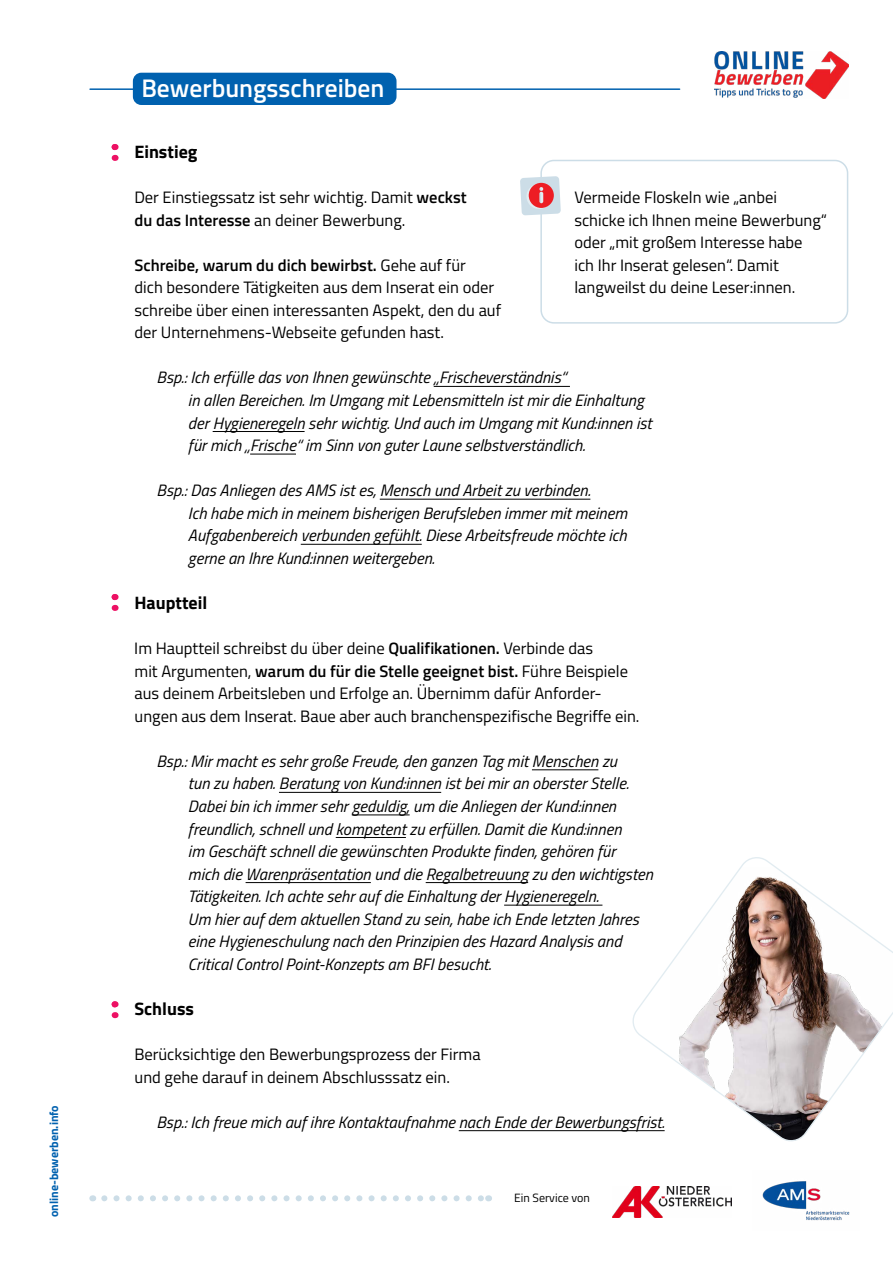
<style>
.page{position:relative;width:893px;height:1263px;background:#fff}
.page>*{position:absolute;margin:0;border:0;box-sizing:border-box;transform-origin:0 0}
.t1{font:600 25.5px "Titillium Web";color:#fff}
.t2{font:700 18px "Titillium Web";color:#000}
.t3{font:italic 16.5px/22.5px "Titillium Web";color:#000}
.t4{font:16.5px/22.5px "Titillium Web";color:#000}
.t5{font:700 12px "Titillium Web";color:#0061af}
.t6{font:12px "Titillium Web";color:#000}
.s1{font-weight:600}
</style>
<div class="page">
<img style="left:613px;top:1186px;width:119px;height:31px">
<img style="left:714px;top:51px;width:134px;height:48px">
<img style="left:762px;top:1181px;width:88px;height:40px">
<svg style="left:104px;top:1195px;width:378px;height:6px"></svg>
<hr style="left:532px;top:769px;width:66px;height:1px;background:#000">
<hr style="left:279px;top:792px;width:162px;height:1px;background:#000">
<hr style="left:352px;top:814px;width:58px;height:1px;background:#000">
<hr style="left:336px;top:837px;width:70px;height:1px;background:#000">
<hr style="left:246px;top:882px;width:125px;height:1px;background:#000">
<hr style="left:426px;top:882px;width:102px;height:1px;background:#000">
<hr style="left:504px;top:905px;width:98px;height:1px;background:#000">
<hr style="left:459px;top:1130px;width:206px;height:1px;background:#000">
<svg style="left:631px;top:857px;width:262px;height:285px"></svg>
<svg style="left:112px;top:1001px;width:6px;height:17px"></svg>
<hr style="left:90px;top:88px;width:590px;height:2px;background:#0061af">
<hr style="left:434px;top:386px;width:136px;height:1px;background:#000">
<hr style="left:213px;top:431px;width:92px;height:1px;background:#000">
<hr style="left:250px;top:454px;width:46px;height:1px;background:#000">
<hr style="left:380px;top:499px;width:210px;height:1px;background:#000">
<hr style="left:301px;top:544px;width:121px;height:1px;background:#000">
<div style="left:134px;top:74px;width:261px;height:30px;background:#0061af;border-radius:7px"></div>
<div style="left:133px;top:73px;width:263px;height:32px;border:3px solid #0061af;border-radius:7px"></div>
<div style="left:540px;top:160px;width:308px;height:164px;border:2px solid #ccdde7;border-radius:13px"></div>
<svg style="left:520px;top:176px;width:41px;height:39px"></svg>
<svg style="left:112px;top:144px;width:6px;height:17px"></svg>
<svg style="left:112px;top:594px;width:6px;height:17px"></svg>
<p class="t5" style="left:45px;top:1217px;width:114px;rotate:-90deg">online-bewerben.info</p>
<h1 class="t1" style="left:141px;top:69px;width:244px">Bewerbungsschreiben</h1>
<p class="t2" style="left:134px;top:138px;width:65px">Einstieg</p>
<p class="t4" style="left:134px;top:185px;width:334px">Der Einstiegssatz ist sehr wichtig. Damit <span class="s1">weckst du das Interesse</span> an deiner Bewerbung.</p>
<p class="t4" style="left:134px;top:253px;width:368px"><span class="s1">Schreibe, warum du dich bewirbst.</span> Gehe auf für<br>dich besondere Tätigkeiten aus dem Inserat ein oder schreibe über einen interessanten Aspekt, den du auf der Unternehmens-Webseite gefunden hast.</p>
<p class="t3" style="left:188px;top:366px;width:465px;text-indent:-31px">Bsp.: Ich erfülle das von Ihnen gewünschte „Frischeverständnis“<br>in allen Bereichen. Im Umgang mit Lebensmitteln ist mir die Einhaltung der Hygieneregeln sehr wichtig. Und auch im Umgang mit Kund:innen ist für mich „Frische“ im Sinn von guter Laune selbstverständlich.</p>
<p class="t3" style="left:188px;top:478px;width:441px;text-indent:-31px">Bsp.: Das Anliegen des AMS ist es, Mensch und Arbeit zu verbinden.<br>Ich habe mich in meinem bisherigen Berufsleben immer mit meinem Aufgabenbereich verbunden gefühlt. Diese Arbeitsfreude möchte ich gerne an Ihre Kund:innen weitergeben.</p>
<p class="t2" style="left:134px;top:589px;width:74px">Hauptteil</p>
<p class="t4" style="left:134px;top:636px;width:507px">Im Hauptteil schreibst du über deine <span class="s1">Qualifikationen.</span> Verbinde das<br>mit Argumenten, <span class="s1">warum du für die Stelle geeignet bist.</span> Führe Beispiele aus deinem Arbeitsleben und Erfolge an. Übernimm dafür Anforder&shy;ungen aus dem Inserat. Baue aber auch branchenspezifische Begriffe ein.</p>
<p class="t4" style="left:574px;top:185px;width:254px">Vermeide Floskeln wie „anbei schicke ich Ihnen meine Bewerbung“ oder „mit großem Interesse habe<br>ich Ihr Inserat gelesen“. Damit langweilst du deine Leser:innen.</p>
<p class="t3" style="left:188px;top:749px;width:467px;text-indent:-31px">Bsp.: Mir macht es sehr große Freude, den ganzen Tag mit Menschen zu<br>tun zu haben. Beratung von Kund:innen ist bei mir an oberster Stelle.<br>Dabei bin ich immer sehr geduldig, um die Anliegen der Kund:innen freundlich, schnell und kompetent zu erfüllen. Damit die Kund:innen<br>im Geschäft schnell die gewünschten Produkte finden, gehören für<br>mich die Warenpräsentation und die Regalbetreuung zu den wichtigsten Tätigkeiten. Ich achte sehr auf die Einhaltung der Hygieneregeln.<br>Um hier auf dem aktuellen Stand zu sein, habe ich Ende letzten Jahres eine Hygieneschulung nach den Prinzipien des Hazard Analysis and Critical Control Point-Konzepts am BFI besucht.</p>
<p class="t2" style="left:134px;top:995px;width:61px">Schluss</p>
<p class="t4" style="left:134px;top:1042px;width:348px">Berücksichtige den Bewerbungsprozess der Firma und gehe darauf in deinem Abschlusssatz ein.</p>
<p class="t3" style="left:156px;top:1110px;width:510px">Bsp.: Ich freue mich auf ihre Kontaktaufnahme nach Ende der Bewerbungsfrist.</p>
<p class="t6" style="left:514px;top:1189px;width:77px">Ein Service von</p>
</div>
